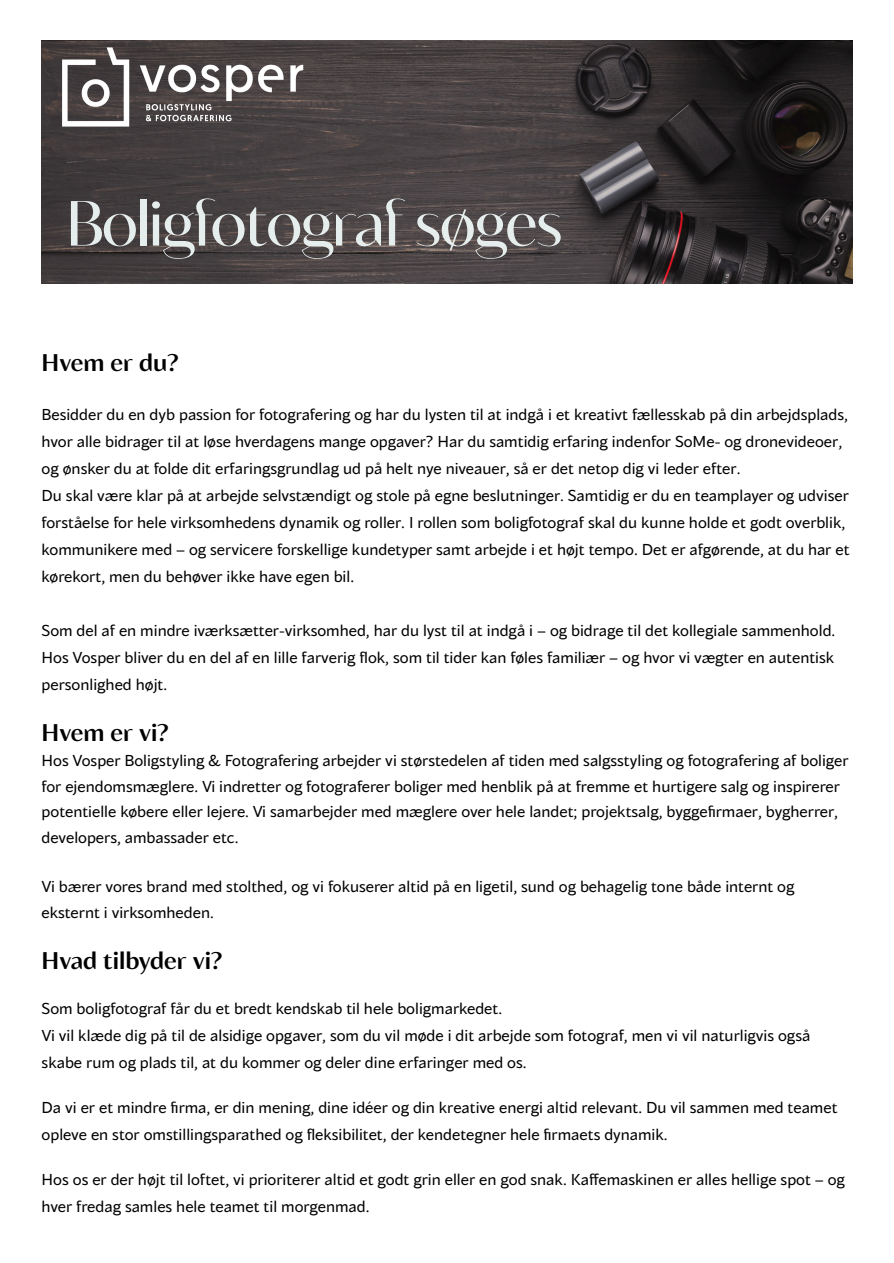
<style>
.page{position:relative;width:894px;height:1263px;background:#fff}
.page>*{position:absolute;margin:0;border:0;box-sizing:border-box;transform-origin:0 0}
.t1{font:63.45px "Blacker Sans Display";letter-spacing:-.03em;color:#e6eded}
.t2{font:700 24px "Blacker Sans Text";color:#000}
.t3{font:15.75px/27px "Blacker Sans Pro";color:#000}
</style>
<div class="page">
<img style="left:42px;top:40px;width:810px;height:244px">
<img style="left:42px;top:40px;width:294px;height:117px">
<p class="t1" style="left:66px;top:184px;width:498px">Boligfotograf søges</p>
<h1 class="t2" style="left:42px;top:348px;width:138px">Hvem er du?</h1>
<p class="t3" style="left:42px;top:400px;width:809px">Besidder du en dyb passion for fotografering og har du lysten til at indgå i et kreativt fællesskab på din arbejdsplads, hvor alle bidrager til at løse hverdagens mange opgaver? Har du samtidig erfaring indenfor SoMe- og dronevideoer, og ønsker du at folde dit erfaringsgrundlag ud på helt nye niveauer, så er det netop dig vi leder efter.<br>Du skal være klar på at arbejde selvstændigt og stole på egne beslutninger. Samtidig er du en teamplayer og udviser forståelse for hele virksomhedens dynamik og roller. I rollen som boligfotograf skal du kunne holde et godt overblik, kommunikere med – og servicere forskellige kundetyper samt arbejde i et højt tempo. Det er afgørende, at du har et kørekort, men du behøver ikke have egen bil.</p>
<p class="t3" style="left:42px;top:616px;width:795px;text-align:justify">Som del af en mindre iværksætter-virksomhed, har du lyst til at indgå i – og bidrage til det kollegiale sammenhold.<br>Hos Vosper bliver du en del af en lille farverig flok, som til tider kan føles familiær – og hvor vi vægter en autentisk personlighed højt.</p>
<h1 class="t2" style="left:42px;top:718px;width:128px">Hvem er vi?</h1>
<h1 class="t3" style="left:42px;top:747px;width:808px;line-height:25.5px">Hos Vosper Boligstyling &amp; Fotografering arbejder vi størstedelen af tiden med salgsstyling og fotografering af boliger for ejendomsmæglere. Vi indretter og fotograferer boliger med henblik på at fremme et hurtigere salg og inspirerer potentielle købere eller lejere. Vi samarbejder med mæglere over hele landet; projektsalg, byggefi rmaer, bygherrer, developers, ambassader etc.</h1>
<h1 class="t3" style="left:42px;top:873px;width:754px;line-height:25.8px">Vi bærer vores brand med stolthed, og vi fokuserer altid på en ligetil, sund og behagelig tone både internt og eksternt i virksomheden.</h1>
<h1 class="t2" style="left:42px;top:945px;width:182px">Hvad tilbyder vi?</h1>
<p class="t3" style="left:42px;top:994px;width:770px">Som boligfotograf får du et bredt kendskab til hele boligmarkedet.<br>Vi vil klæde dig på til de alsidige opgaver, som du vil møde i dit arbejde som fotograf, men vi vil naturligvis også skabe rum og plads til, at du kommer og deler dine erfaringer med os.</p>
<p class="t3" style="left:42px;top:1093px;width:797px">Da vi er et mindre fi rma, er din mening, dine idéer og din kreative energi altid relevant. Du vil sammen med teamet opleve en stor omstillingsparathed og fleksibilitet, der kendetegner hele fi rmaets dynamik.</p>
<p class="t3" style="left:42px;top:1165px;width:804px">Hos os er der højt til loftet, vi prioriterer altid et godt grin eller en god snak. Kaffemaskinen er alles hellige spot – og hver fredag samles hele teamet til morgenmad.</p>
</div>
